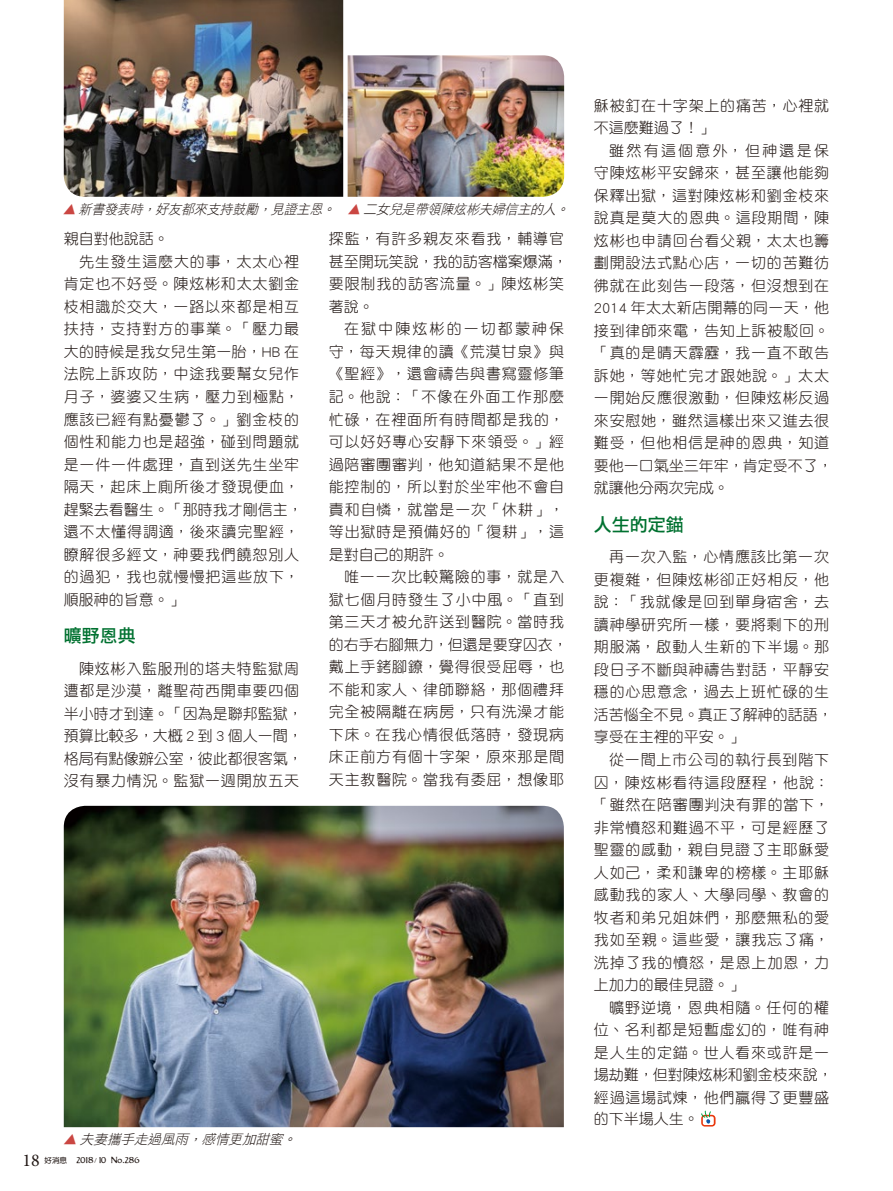
<style>
.page{position:relative;width:893px;height:1191px;background:#fff}
.page>*{position:absolute;margin:0;border:0;box-sizing:border-box;transform-origin:0 0}
.t1{font:18px "DF Li Hei Std W5";color:#007130}
.t2{font:18px "Minion Pro";color:#221815}
.t3{font:15px/22.5px "DF Yuan Std W3";letter-spacing:.055em;color:#221815}
.t4{font:15px "DF Yuan Std W3";letter-spacing:.02em;color:#221815}
.t5{font:15px "DF Yuan Std W3";color:#221815}
.t6{font:italic 13.5px "DF Li Hei Std W3";color:#221815;scale:.95 1}
.t7{font:italic 13.5px "DF Li Hei Std W3";color:#221815}
.t8{font:9px "Bastard";color:#221815}
.s1{color:#ca4642}
.s2{font-family:"DF Yuan Std W7";font-size:7.5px}
.s3{font-size:6px}
</style>
<div class="page">
<svg style="left:701px;top:1110px;width:14px;height:16px"></svg>
<img style="left:348px;top:55px;width:216px;height:142px">
<img style="left:64px;top:0;width:279px;height:197px">
<img style="left:64px;top:806px;width:500px;height:321px">
<p class="t6" style="left:63px;top:201px;width:538px"><span class="s1">▲</span> 新書發表時，好友都來支持鼓勵，見證主恩。 <span class="s1">▲</span> 二女兒是帶領陳炫彬夫婦信主的人。</p>
<p class="t3" style="left:64px;top:227px;width:107px">親自對他說話。</p>
<p class="t3" style="left:79px;top:250px;width:221px">先生發生這麼大的事，太太心裡</p>
<p class="t3" style="left:64px;top:272px;width:237px">肯定也不好受。陳炫彬和太太劉金</p>
<p class="t3" style="left:64px;top:295px;width:237px">枝相識於交大，一路以來都是相互</p>
<p class="t3" style="left:64px;top:317px;width:237px">扶持，支持對方的事業。「壓力最</p>
<p class="t4" style="left:64px;top:343px;width:237px">大的時候是我女兒生第一胎，HB 在</p>
<p class="t3" style="left:64px;top:362px;width:237px">法院上訴攻防，中途我要幫女兒作</p>
<p class="t3" style="left:64px;top:385px;width:237px">月子，婆婆又生病，壓力到極點，</p>
<p class="t3" style="left:64px;top:407px;width:237px">應該已經有點憂鬱了。」劉金枝的</p>
<p class="t3" style="left:64px;top:430px;width:237px">個性和能力也是超強，碰到問題就</p>
<p class="t3" style="left:64px;top:452px;width:237px">是一件一件處理，直到送先生坐牢</p>
<p class="t3" style="left:64px;top:475px;width:237px">隔天，起床上廁所後才發現便血，</p>
<p class="t5" style="left:64px;top:501px;width:241px">趕緊去看醫生。「那時我才剛信主，</p>
<p class="t3" style="left:64px;top:520px;width:237px">還不太懂得調適，後來讀完聖經，</p>
<p class="t3" style="left:64px;top:542px;width:237px">瞭解很多經文，神要我們饒恕別人</p>
<p class="t3" style="left:64px;top:565px;width:237px">的過犯，我也就慢慢把這些放下，</p>
<p class="t3" style="left:64px;top:587px;width:121px">順服神的旨意。」</p>
<p class="t1" style="left:64px;top:626px;width:73px">曠野恩典</p>
<p class="t3" style="left:64px;top:656px;width:241px;text-indent:15px">陳炫彬入監服刑的塔夫特監獄周遭都是沙漠，離聖荷西開車要四個半小時才到達。「因為是聯邦監獄，預算比較多，大概 2 到 3 個人一間，格局有點像辦公室，彼此都很客氣，沒有暴力情況。監獄一週開放五天</p>
<p class="t3" style="left:329px;top:227px;width:241px">探監，有許多親友來看我，輔導官甚至開玩笑說，我的訪客檔案爆滿，要限制我的訪客流量。」陳炫彬笑著說。</p>
<p class="t3" style="left:329px;top:317px;width:237px;text-align:justify;text-indent:15px">在獄中陳炫彬的一切都蒙神保守，每天規律的讀《荒漠甘泉》與《聖經》，還會禱告與書寫靈修筆記。他說：「不像在外面工作那麼忙碌，在裡面所有時間都是我的，可以好好專心安靜下來領受。」經過陪審團審判，他知道結果不是他能控制的，所以對於坐牢他不會自責和自憐，就當是一次「休耕」，等出獄時是預備好的「復耕」，這是對自己的期許。</p>
<p class="t3" style="left:329px;top:565px;width:241px;text-indent:15px">唯一一次比較驚險的事，就是入獄七個月時發生了小中風。「直到第三天才被允許送到醫院。當時我的右手右腳無力，但還是要穿囚衣，戴上手銬腳鐐，覺得很受屈辱，也不能和家人、律師聯絡，那個禮拜完全被隔離在病房，只有洗澡才能下床。在我心情很低落時，發現病床正前方有個十字架，原來那是間天主教醫院。當我有委屈，想像耶</p>
<p class="t7" style="left:63px;top:1132px;width:238px"><span class="s1">▲</span> 夫妻攜手走過風雨，感情更加甜蜜。</p>
<p class="t2" style="left:22px;top:1147px;width:19px">18</p>
<p class="t8" style="left:45px;top:1155px;width:96px"><span class="s2">好消息</span> 2018 <span class="s3">/</span> 10 No.286</p>
<p class="t3" style="left:594px;top:94px;width:237px">穌被釘在十字架上的痛苦，心裡就不這麼難過了！」</p>
<p class="t3" style="left:594px;top:139px;width:241px;text-indent:15px">雖然有這個意外，但神還是保守陳炫彬平安歸來，甚至讓他能夠保釋出獄，這對陳炫彬和劉金枝來說真是莫大的恩典。這段期間，陳炫彬也申請回台看父親，太太也籌劃開設法式點心店，一切的苦難彷彿就在此刻告一段落，但沒想到在<br>2014 年太太新店開幕的同一天，他接到律師來電，告知上訴被駁回。「真的是晴天霹靂，我一直不敢告訴她，等她忙完才跟她說。」太太一開始反應很激動，但陳炫彬反過來安慰她，雖然這樣出來又進去很難受，但他相信是神的恩典，知道要他一口氣坐三年牢，肯定受不了，就讓他分兩次完成。</p>
<p class="t1" style="left:594px;top:515px;width:91px">人生的定錨</p>
<p class="t3" style="left:594px;top:545px;width:241px;text-indent:15px">再一次入監，心情應該比第一次更複雜，但陳炫彬卻正好相反，他說：「我就像是回到單身宿舍，去讀神學研究所一樣，要將剩下的刑期服滿，啟動人生新的下半場。那段日子不斷與神禱告對話，平靜安穩的心思意念，過去上班忙碌的生活苦惱全不見。真正了解神的話語，享受在主裡的平安。」</p>
<p class="t3" style="left:594px;top:748px;width:237px;text-align:justify;text-indent:15px">從一間上市公司的執行長到階下囚，陳炫彬看待這段歷程，他說：「雖然在陪審團判決有罪的當下，非常憤怒和難過不平，可是經歷了聖靈的感動，親自見證了主耶穌愛人如己，柔和謙卑的榜樣。主耶穌感動我的家人、大學同學、教會的牧者和弟兄姐妹們，那麼無私的愛我如至親。這些愛，讓我忘了痛，洗掉了我的憤怒，是恩上加恩，力上加力的最佳見證。」</p>
<p class="t3" style="left:594px;top:995px;width:241px;text-indent:15px">曠野逆境，恩典相隨。任何的權位、名利都是短暫虛幻的，唯有神是人生的定錨。世人看來或許是一場劫難，但對陳炫彬和劉金枝來說，經過這場試煉，他們贏得了更豐盛的下半場人生。</p>
</div>
